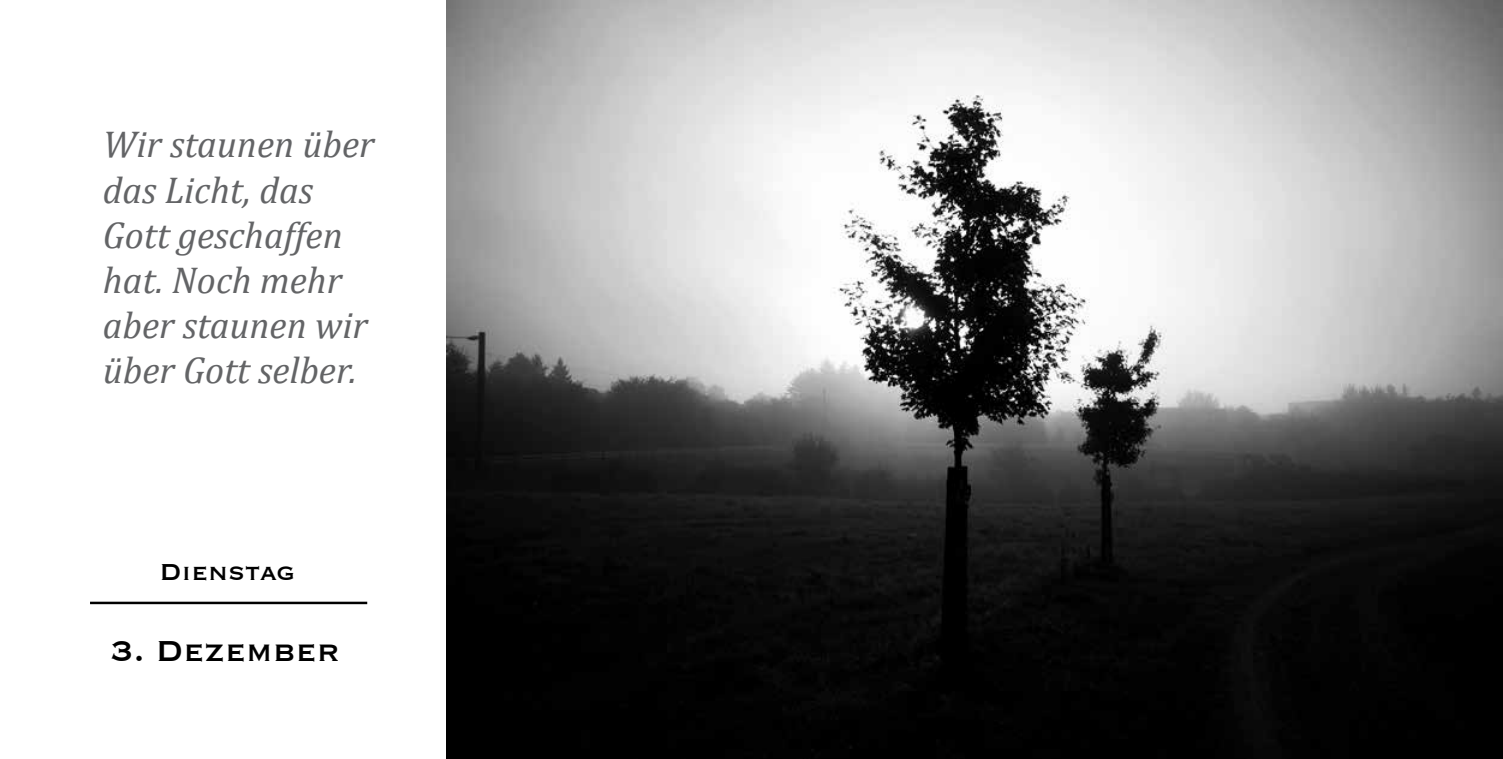
<style>
.page{position:relative;width:1503px;height:759px;background:#fff}
.page>*{position:absolute;margin:0;border:0;box-sizing:border-box;transform-origin:0 0}
.t1{font:italic 37.5px/45px "Cambria";color:#636466}
.t2{font:37.5px "Copperplate";color:#000}
.t3{font:30px "Copperplate";color:#000}
</style>
<div class="page">
<hr style="left:90px;top:601px;width:277px;height:3px;background:#000">
<img style="left:446px;top:0;width:1056px;height:758px">
<p class="t1" style="left:103px;top:121px;width:273px">Wir staunen über das Licht, das<br>Gott geschaffen hat. Noch mehr aber staunen wir über Gott selber.</p>
<p class="t3" style="left:160px;top:552px;width:137px">Dienstag</p>
<p class="t2" style="left:110px;top:626px;width:231px">3. Dezember</p>
</div>
